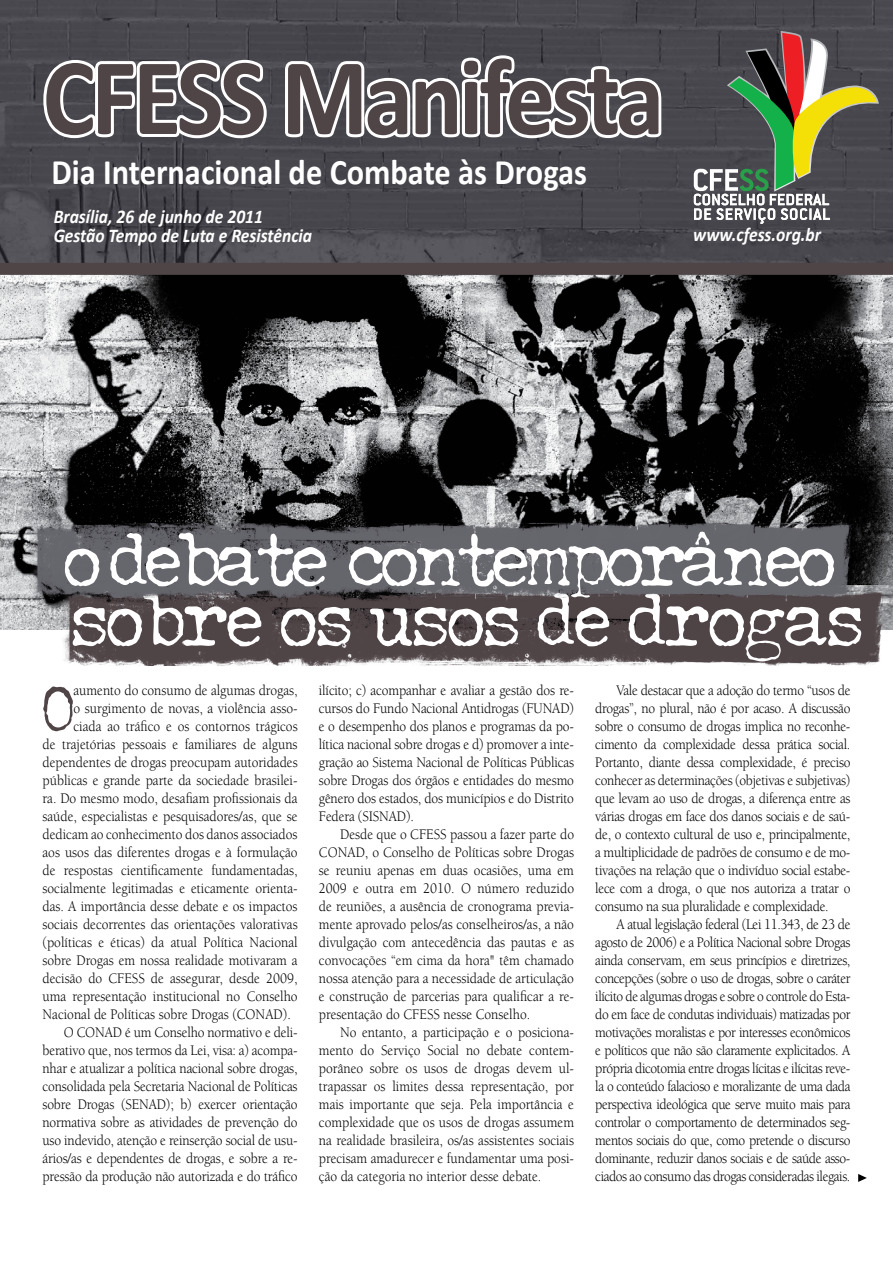
<style>
.page{position:relative;width:893px;height:1263px;background:#fff}
.page>*{position:absolute;margin:0;border:0;box-sizing:border-box;transform-origin:0 0}
.t1{font:700 110.55px "Calibri";letter-spacing:-.04em;color:#4f4446;scale:.9 1}
.t2{font:69px "John Doe";letter-spacing:-.03em;color:#fff}
.t3{font:69px "John Doe";color:#fff}
.t4{font:61.05px "John Doe";color:#4f4446;scale:.9 1}
.t5{font:700 36px "Calibri";color:#fff;scale:.9 1}
.t6{font:italic 700 19.5px/19.5px "Calibri";color:#fff;scale:.9 1}
.t7{font:15px/18px "Berkeley";color:#000;text-align:justify;scale:.9 1}
</style>
<div class="page">
<img style="left:0;top:275px;width:893px;height:354px">
<svg style="left:0;top:0;width:893px;height:275px;background:#48474c"></svg>
<svg style="left:858px;top:1174px;width:9px;height:8px"></svg>
<svg style="left:40px;top:56px;width:231px;height:86px"></svg>
<svg style="left:280px;top:51px;width:387px;height:92px"></svg>
<svg style="left:694px;top:31px;width:185px;height:193px;background:#676757"></svg>
<img style="left:62px;top:590px;width:831px;height:76px">
<img style="left:30px;top:522px;width:831px;height:75px">
<h1 class="t1" style="left:43px;top:27px;width:693px">CFESS Manifesta</h1>
<h3 class="t5" style="left:52px;top:149px;width:597px">Dia Internacional de Combate às Drogas</h3>
<h3 class="t6" style="left:54px;top:206px;width:289px">Brasília, 26 de junho de 2011<br>Gestão Tempo de Luta e Resistência</h3>
<h3 class="t6" style="left:693px;top:225px;width:144px">www.cfess.org.br</h3>
<h2 class="t2" style="left:64px;top:510px;width:773px">o debate contemporâneo</h2>
<h2 class="t3" style="left:72px;top:570px;width:792px">sobre os usos de drogas</h2>
<h3 class="t4" style="left:43px;top:664px;width:36px">O</h3>
<p class="t7" style="left:74px;top:682px;width:250px">aumento do consumo de algumas drogas,</p>
<p class="t7" style="left:74px;top:700px;width:250px">o surgimento de novas, a violência asso-</p>
<p class="t7" style="left:74px;top:718px;width:251px">ciada ao tráfico e os contornos trágicos</p>
<p class="t7" style="left:43px;top:736px;width:285px">de trajetórias pessoais e familiares de alguns</p>
<p class="t7" style="left:43px;top:754px;width:285px">dependentes de drogas preocupam autoridades</p>
<p class="t7" style="left:43px;top:772px;width:285px">públicas e grande parte da sociedade brasilei-</p>
<p class="t7" style="left:43px;top:790px;width:285px">ra. Do mesmo modo, desafiam profissionais da</p>
<p class="t7" style="left:43px;top:808px;width:285px">saúde, especialistas e pesquisadores/as, que se</p>
<p class="t7" style="left:43px;top:826px;width:285px">dedicam ao conhecimento dos danos associados</p>
<p class="t7" style="left:43px;top:844px;width:285px">aos usos das diferentes drogas e à formulação</p>
<p class="t7" style="left:43px;top:862px;width:285px">de respostas cientificamente fundamentadas,</p>
<p class="t7" style="left:43px;top:880px;width:285px">socialmente legitimadas e eticamente orienta-</p>
<p class="t7" style="left:43px;top:898px;width:285px">das. A importância desse debate e os impactos</p>
<p class="t7" style="left:43px;top:916px;width:285px">sociais decorrentes das orientações valorativas</p>
<p class="t7" style="left:43px;top:934px;width:285px">(políticas e éticas) da atual Política Nacional</p>
<p class="t7" style="left:43px;top:952px;width:285px">sobre Drogas em nossa realidade motivaram a</p>
<p class="t7" style="left:43px;top:970px;width:285px">decisão do CFESS de assegurar, desde 2009,</p>
<p class="t7" style="left:43px;top:988px;width:285px">uma representação institucional no Conselho</p>
<p class="t7" style="left:43px;top:1006px;width:277px">Nacional de Políticas sobre Drogas (CONAD).</p>
<p class="t7" style="left:64px;top:1024px;width:261px">O CONAD é um Conselho normativo e deli-</p>
<p class="t7" style="left:43px;top:1042px;width:285px">berativo que, nos termos da Lei, visa: a) acompa-</p>
<p class="t7" style="left:43px;top:1060px;width:285px">nhar e atualizar a política nacional sobre drogas,</p>
<p class="t7" style="left:43px;top:1078px;width:285px">consolidada pela Secretaria Nacional de Políticas</p>
<p class="t7" style="left:43px;top:1096px;width:285px">sobre Drogas (SENAD); b) exercer orientação</p>
<p class="t7" style="left:43px;top:1114px;width:285px">normativa sobre as atividades de prevenção do</p>
<p class="t7" style="left:43px;top:1132px;width:285px">uso indevido, atenção e reinserção social de usu-</p>
<p class="t7" style="left:43px;top:1150px;width:285px">ários/as e dependentes de drogas, e sobre a re-</p>
<p class="t7" style="left:43px;top:1168px;width:285px">pressão da produção não autorizada e do tráfico</p>
<p class="t7" style="left:319px;top:682px;width:285px">ilícito; c) acompanhar e avaliar a gestão dos re&shy;cursos do Fundo Nacional Antidrogas (FUNAD) e o desempenho dos planos e programas da po&shy;lítica nacional sobre drogas e d) promover a inte&shy;gração ao Sistema Nacional de Políticas Públicas sobre Drogas dos órgãos e entidades do mesmo gênero dos estados, dos municípios e do Distrito Federa (SISNAD).</p>
<p class="t7" style="left:319px;top:826px;width:285px;text-indent:21px">Desde que o CFESS passou a fazer parte do CONAD, o Conselho de Políticas sobre Drogas se reuniu apenas em duas ocasiões, uma em 2009 e outra em 2010. O número reduzido de reuniões, a ausência de cronograma previa&shy;mente aprovado pelos/as conselheiros/as, a não divulgação com antecedência das pautas e as convocações “em cima da hora" têm chamado nossa atenção para a necessidade de articulação e construção de parcerias para qualificar a re&shy;presentação do CFESS nesse Conselho.</p>
<p class="t7" style="left:319px;top:1024px;width:285px;text-indent:21px">No entanto, a participação e o posiciona&shy;mento do Serviço Social no debate contem&shy;porâneo sobre os usos de drogas devem ul&shy;trapassar os limites dessa representação, por mais importante que seja. Pela importância e complexidade que os usos de drogas assumem na realidade brasileira, os/as assistentes sociais precisam amadurecer e fundamentar uma posi&shy;ção da categoria no interior desse debate.</p>
<p class="t7" style="left:595px;top:682px;width:285px;text-indent:21px">Vale destacar que a adoção do termo “usos de drogas”, no plural, não é por acaso. A discussão sobre o consumo de drogas implica no reconhe&shy;cimento da complexidade dessa prática social.<br>Portanto, diante dessa complexidade, é preciso conhecer as determinações (objetivas e subjetivas) que levam ao uso de drogas, a diferença entre as várias drogas em face dos danos sociais e de saú&shy;de, o contexto cultural de uso e, principalmente, a multiplicidade de padrões de consumo e de mo&shy;tivações na relação que o indivíduo social estabe&shy;lece com a droga, o que nos autoriza a tratar o consumo na sua pluralidade e complexidade.</p>
<p class="t7" style="left:595px;top:916px;width:285px;text-indent:21px">A atual legislação federal (Lei 11.343, de 23 de agosto de 2006) e a Política Nacional sobre Drogas ainda conservam, em seus princípios e diretrizes, concepções (sobre o uso de drogas, sobre o caráter ilícito de algumas drogas e sobre o controle do Esta&shy;do em face de condutas individuais) matizadas por motivações moralistas e por interesses econômicos e políticos que não são claramente explicitados. A própria dicotomia entre drogas lícitas e ilícitas reve&shy;la o conteúdo falacioso e moralizante de uma dada perspectiva ideológica que serve muito mais para controlar o comportamento de determinados seg&shy;mentos sociais do que, como pretende o discurso dominante, reduzir danos sociais e de saúde asso&shy;ciados ao consumo das drogas consideradas ilegais.</p>
</div>
